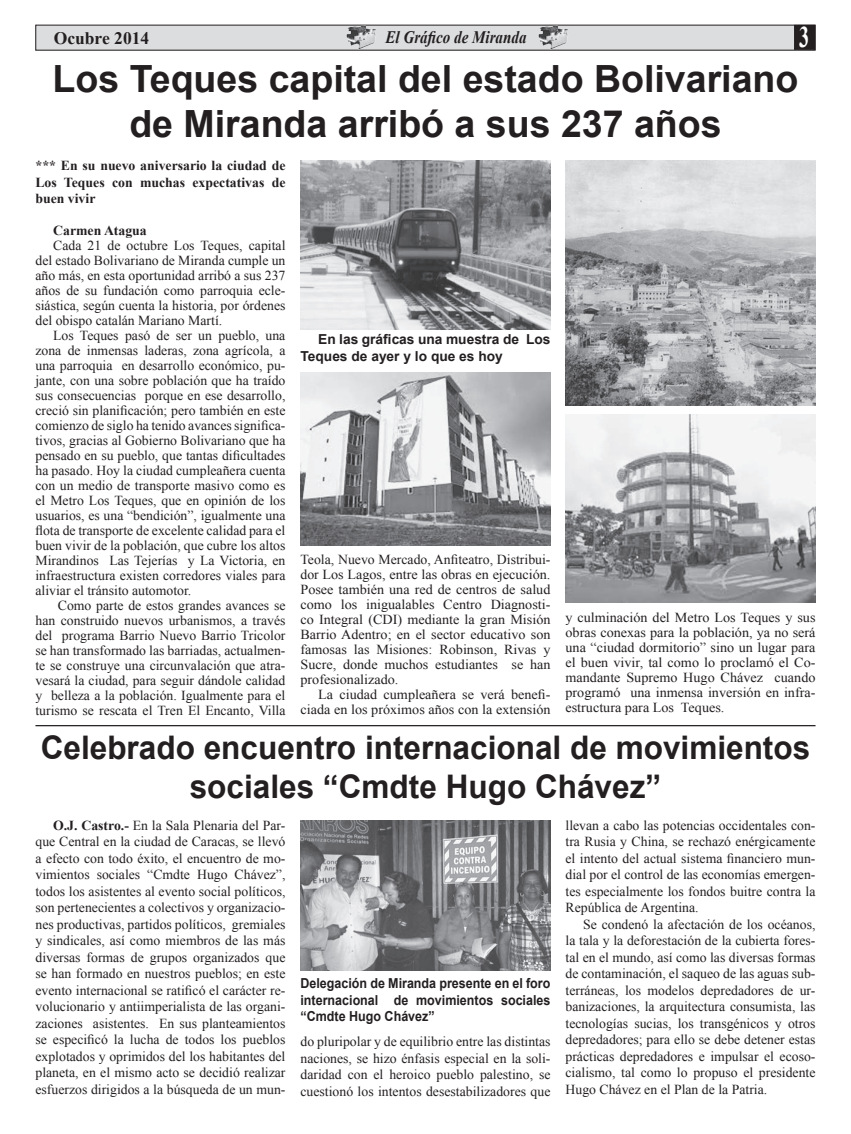
<style>
.page{position:relative;width:851px;height:1134px;background:#fff}
.page>*{position:absolute;margin:0;border:0;box-sizing:border-box;transform-origin:0 0}
.t1{font:700 37.5px/45px "Arial";color:#231f20;text-align:center}
.t2{font:700 32.5px/39px "Arial";color:#231f20;text-align:center}
.t3{font:700 30px "Times New Roman";color:#fff;scale:.67 1}
.t4{font:italic 700 17.5px "Times New Roman";color:#231f20;scale:.86 1}
.t5{font:700 17.5px "Times New Roman";color:#231f20}
.t6{font:13.75px/15px "Times New Roman";color:#231f20;text-align:justify}
.t7{font:700 13.75px/16.5px "Times New Roman";color:#231f20;text-align:justify}
.t8{font:700 13.75px/16.5px "Arial";color:#231f20;text-align:justify;scale:.91 1}
.t9{font:700 13.75px/16.5px "Arial";color:#231f20}
.s1{font-weight:700}
</style>
<div class="page">
<div style="left:36px;top:25px;width:779px;height:25px;background:#dcdddf"></div>
<div style="left:794px;top:25px;width:20px;height:24px;background:#231f20"></div>
<div style="left:793px;top:25px;width:22px;height:25px;border:1px solid #231f20"></div>
<img style="left:534px;top:25px;width:37px;height:24px">
<img style="left:342px;top:25px;width:37px;height:24px">
<img style="left:300px;top:161px;width:250px;height:169px">
<img style="left:565px;top:161px;width:250px;height:245px">
<img style="left:300px;top:373px;width:250px;height:173px">
<img style="left:565px;top:415px;width:250px;height:187px">
<hr style="left:35px;top:725px;width:780px;height:1px;background:#231f20">
<img style="left:300px;top:820px;width:250px;height:151px">
<p class="t5" style="left:54px;top:26px;width:97px">Ocubre 2014</p>
<p class="t4" style="left:385px;top:25px;width:165px">El Gráfico de Miranda</p>
<h3 class="t3" style="left:799px;top:16px;width:16px">3</h3>
<h1 class="t1" style="left:53px;top:58px;width:747px">Los Teques capital del estado Bolivariano de Miranda arribó a sus 237 años</h1>
<p class="t7" style="left:35px;top:157px;width:251px">*** En su nuevo aniversario la ciudad de Los Teques con muchas expectativas de buen vivir</p>
<p class="t7" style="left:53px;top:221px;width:95px">Carmen Atagua</p>
<p class="t6" style="left:35px;top:237px;width:251px;text-indent:18px">Cada 21 de octubre Los Teques, capital del estado Bolivariano de Miranda cumple un año más, en esta oportunidad arribó a sus 237 años de su fundación como parroquia ecle&shy;siástica, según cuenta la historia, por órdenes del obispo catalán Mariano Martí.</p>
<p class="t6" style="left:35px;top:327px;width:251px;text-indent:18px">Los Teques pasó de ser un pueblo, una zona de inmensas laderas, zona agrícola, a una parroquia en desarrollo económico, pu&shy;jante, con una sobre población que ha traído sus consecuencias porque en ese desarrollo, creció sin planificación; pero también en este comienzo de siglo ha tenido avances significa&shy;tivos, gracias al Gobierno Bolivariano que ha pensado en su pueblo, que tantas dificultades ha pasado. Hoy la ciudad cumpleañera cuenta con un medio de transporte masivo como es el Metro Los Teques, que en opinión de los usuarios, es una “bendición”, igualmente una flota de transporte de excelente calidad para el buen vivir de la población, que cubre los altos Mirandinos Las Tejerías y La Victoria, en infraestructura existen corredores viales para aliviar el tránsito automotor.</p>
<p class="t6" style="left:35px;top:597px;width:251px;text-indent:22px">Como parte de estos grandes avances se han construido nuevos urbanismos, a través del programa Barrio Nuevo Barrio Tricolor se han transformado las barriadas, actualmen&shy;te se construye una circunvalación que atra&shy;vesará la ciudad, para seguir dándole calidad y belleza a la población. Igualmente para el turismo se rescata el Tren El Encanto, Villa</p>
<p class="t9" style="left:300px;top:331px;width:251px;text-indent:18px">En las gráficas una muestra de Los<br>Teques de ayer y lo que es hoy</p>
<p class="t6" style="left:300px;top:551px;width:251px">Teola, Nuevo Mercado, Anfiteatro, Distribui&shy;dor Los Lagos, entre las obras en ejecución.<br>Posee también una red de centros de salud como los inigualables Centro Diagnosti&shy;co Integral (CDI) mediante la gran Misión Barrio Adentro; en el sector educativo son famosas las Misiones: Robinson, Rivas y Sucre, donde muchos estudiantes se han profesionalizado.</p>
<p class="t6" style="left:300px;top:686px;width:251px;text-align:right">La ciudad cumpleañera se verá benefi&shy;ciada en los próximos años con la extensión</p>
<p class="t6" style="left:565px;top:609px;width:251px">y culminación del Metro Los Teques y sus obras conexas para la población, ya no será una “ciudad dormitorio” sino un lugar para el buen vivir, tal como lo proclamó el Co&shy;mandante Supremo Hugo Chávez cuando programó una inmensa inversión en infra&shy;estructura para Los Teques.</p>
<h2 class="t2" style="left:41px;top:729px;width:771px">Celebrado encuentro internacional de movimientos sociales “Cmdte Hugo Chávez”</h2>
<p class="t6" style="left:35px;top:817px;width:251px;line-height:16.5px;text-indent:18px"><span class="s1">O.J. Castro.-</span> En la Sala Plenaria del Par&shy;que Central en la ciudad de Caracas, se llevó a efecto con todo éxito, el encuentro de mo&shy;vimientos sociales “Cmdte Hugo Chávez”, todos los asistentes al evento social políticos, son pertenecientes a colectivos y organizacio&shy;nes productivas, partidos políticos, gremiales y sindicales, así como miembros de las más diversas formas de grupos organizados que se han formado en nuestros pueblos; en este evento internacional se ratificó el carácter re&shy;volucionario y antiimperialista de las organi&shy;zaciones asistentes. En sus planteamientos se especificó la lucha de todos los pueblos explotados y oprimidos del los habitantes del planeta, en el mismo acto se decidió realizar esfuerzos dirigidos a la búsqueda de un mun-</p>
<p class="t8" style="left:300px;top:975px;width:276px">Delegación de Miranda presente en el foro internacional de movimientos sociales “Cmdte Hugo Chávez”</p>
<p class="t6" style="left:300px;top:1033px;width:251px;line-height:16.5px">do pluripolar y de equilibrio entre las distintas naciones, se hizo énfasis especial en la soli&shy;daridad con el heroico pueblo palestino, se cuestionó los intentos desestabilizadores que</p>
<p class="t6" style="left:565px;top:817px;width:251px;line-height:16.5px">llevan a cabo las potencias occidentales con&shy;tra Rusia y China, se rechazó enérgicamente el intento del actual sistema financiero mun&shy;dial por el control de las economías emergen&shy;tes especialmente los fondos buitre contra la República de Argentina.</p>
<p class="t6" style="left:565px;top:916px;width:251px;line-height:16.5px;text-indent:18px">Se condenó la afectación de los océanos, la tala y la deforestación de la cubierta fores&shy;tal en el mundo, así como las diversas formas de contaminación, el saqueo de las aguas sub&shy;terráneas, los modelos depredadores de ur&shy;banizaciones, la arquitectura consumista, las tecnologías sucias, los transgénicos y otros depredadores; para ello se debe detener estas prácticas depredadores e impulsar el ecoso&shy;cialismo, tal como lo propuso el presidente Hugo Chávez en el Plan de la Patria.</p>
</div>
